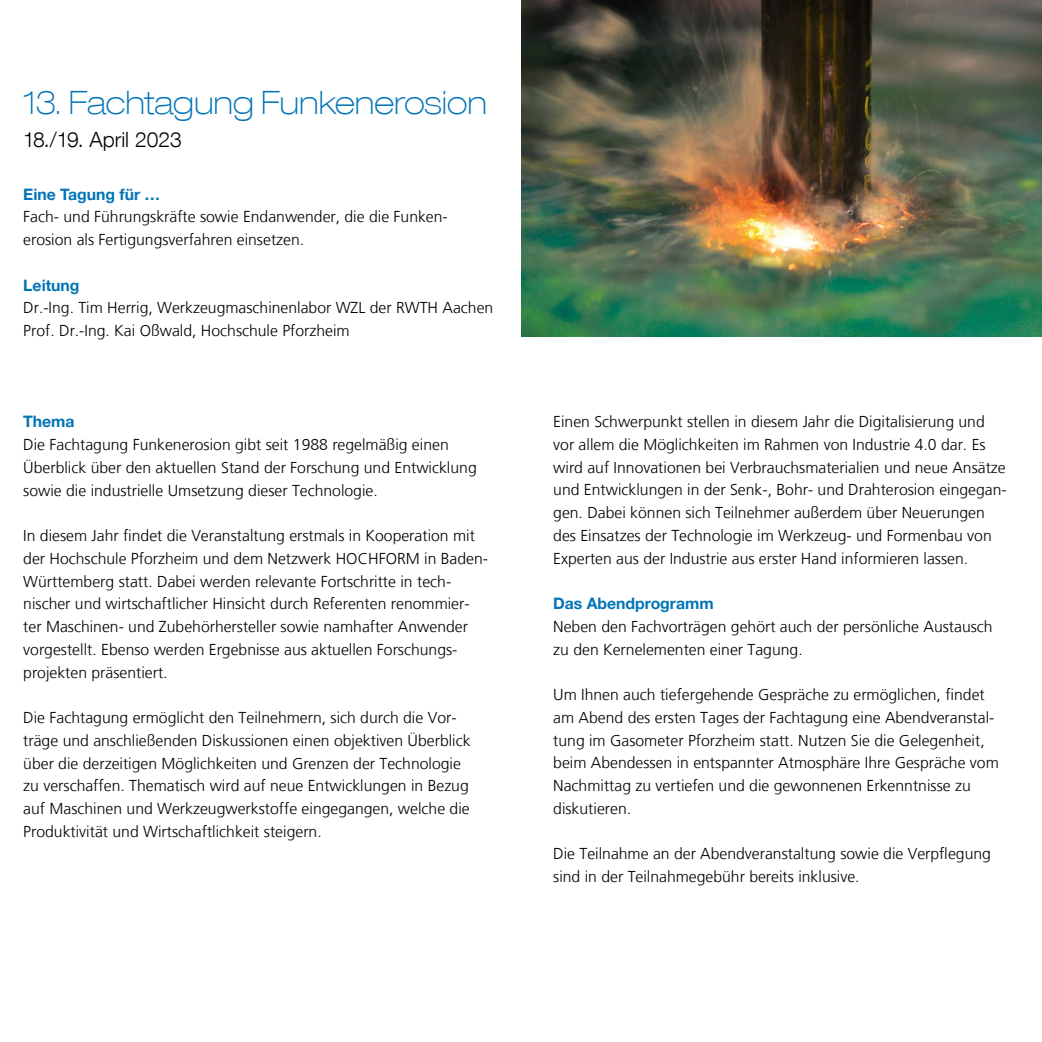
<style>
.page{position:relative;width:1042px;height:1042px;background:#fff}
.page>*{position:absolute;margin:0;border:0;box-sizing:border-box;transform-origin:0 0}
.t1{font:100 expanded 32.2px "Helvetica Neue LT Com";letter-spacing:-.005em;color:#0074b7}
.t2{font:300 21px "Helvetica Neue LT Com";color:#000}
.t3{font:300 15.75px/22.8px "Frutiger LT";color:#000}
.t4{font:700 15.75px "Helvetica Neue LT Pro";color:#0074b7}
</style>
<div class="page">
<img style="left:521px;top:0;width:521px;height:336px">
<h1 class="t1" style="left:23px;top:83px;width:465px">13. Fachtagung Funkenerosion</h1>
<h2 class="t2" style="left:23px;top:127px;width:160px">18./19. April 2023</h2>
<p class="t4" style="left:23px;top:184px;width:139px">Eine Tagung für …</p>
<p class="t3" style="left:23px;top:206px;width:426px">Fach- und Führungskräfte sowie Endanwender, die die Funken&shy;erosion als Fertigungsverfahren einsetzen.</p>
<p class="t4" style="left:23px;top:275px;width:58px">Leitung</p>
<p class="t3" style="left:23px;top:297px;width:471px">Dr.-Ing. Tim Herrig, Werkzeugmaschinenlabor WZL der RWTH Aachen<br>Prof. Dr.-Ing. Kai Oßwald, Hochschule Pforzheim</p>
<p class="t4" style="left:23px;top:412px;width:53px">Thema</p>
<p class="t3" style="left:23px;top:434px;width:455px">Die Fachtagung Funkenerosion gibt seit 1988 regelmäßig einen<br>Überblick über den aktuellen Stand der Forschung und Entwicklung sowie die industrielle Umsetzung dieser Technologie.</p>
<p class="t3" style="left:23px;top:525px;width:466px">In diesem Jahr findet die Veranstaltung erstmals in Kooperation mit der Hochschule Pforzheim und dem Netzwerk HOCHFORM in Baden-Württemberg statt. Dabei werden relevante Fortschritte in tech&shy;nischer und wirtschaftlicher Hinsicht durch Referenten renommier&shy;ter Maschinen- und Zubehörhersteller sowie namhafter Anwender vorgestellt. Ebenso werden Ergebnisse aus aktuellen Forschungs&shy;projekten präsentiert.</p>
<p class="t3" style="left:23px;top:706px;width:449px">Die Fachtagung ermöglicht den Teilnehmern, sich durch die Vor&shy;träge und anschließenden Diskussionen einen objektiven Überblick über die derzeitigen Möglichkeiten und Grenzen der Technologie zu verschaffen. Thematisch wird auf neue Entwicklungen in Bezug auf Maschinen und Werkzeugwerkstoffe eingegangen, welche die Produktivität und Wirtschaftlichkeit steigern.</p>
<p class="t3" style="left:553px;top:411px;width:455px">Einen Schwerpunkt stellen in diesem Jahr die Digitalisierung und vor allem die Möglichkeiten im Rahmen von Industrie 4.0 dar. Es wird auf Innovationen bei Verbrauchsmaterialien und neue Ansätze und Entwicklungen in der Senk-, Bohr- und Drahterosion eingegan&shy;gen. Dabei können sich Teilnehmer außerdem über Neuerungen des Einsatzes der Technologie im Werkzeug- und Formenbau von Experten aus der Industrie aus erster Hand informieren lassen.</p>
<p class="t4" style="left:553px;top:594px;width:162px">Das Abendprogramm</p>
<p class="t3" style="left:553px;top:615px;width:441px">Neben den Fachvorträgen gehört auch der persönliche Austausch zu den Kernelementen einer Tagung.</p>
<p class="t3" style="left:553px;top:683px;width:447px">Um Ihnen auch tiefergehende Gespräche zu ermöglichen, findet am Abend des ersten Tages der Fachtagung eine Abendveranstal&shy;tung im Gasometer Pforzheim statt. Nutzen Sie die Gelegenheit, beim Abendessen in entspannter Atmosphäre Ihre Gespräche vom Nachmittag zu vertiefen und die gewonnenen Erkenntnisse zu diskutieren.</p>
<p class="t3" style="left:553px;top:843px;width:439px">Die Teilnahme an der Abendveranstaltung sowie die Verpflegung sind in der Teilnahmegebühr bereits inklusive.</p>
</div>
